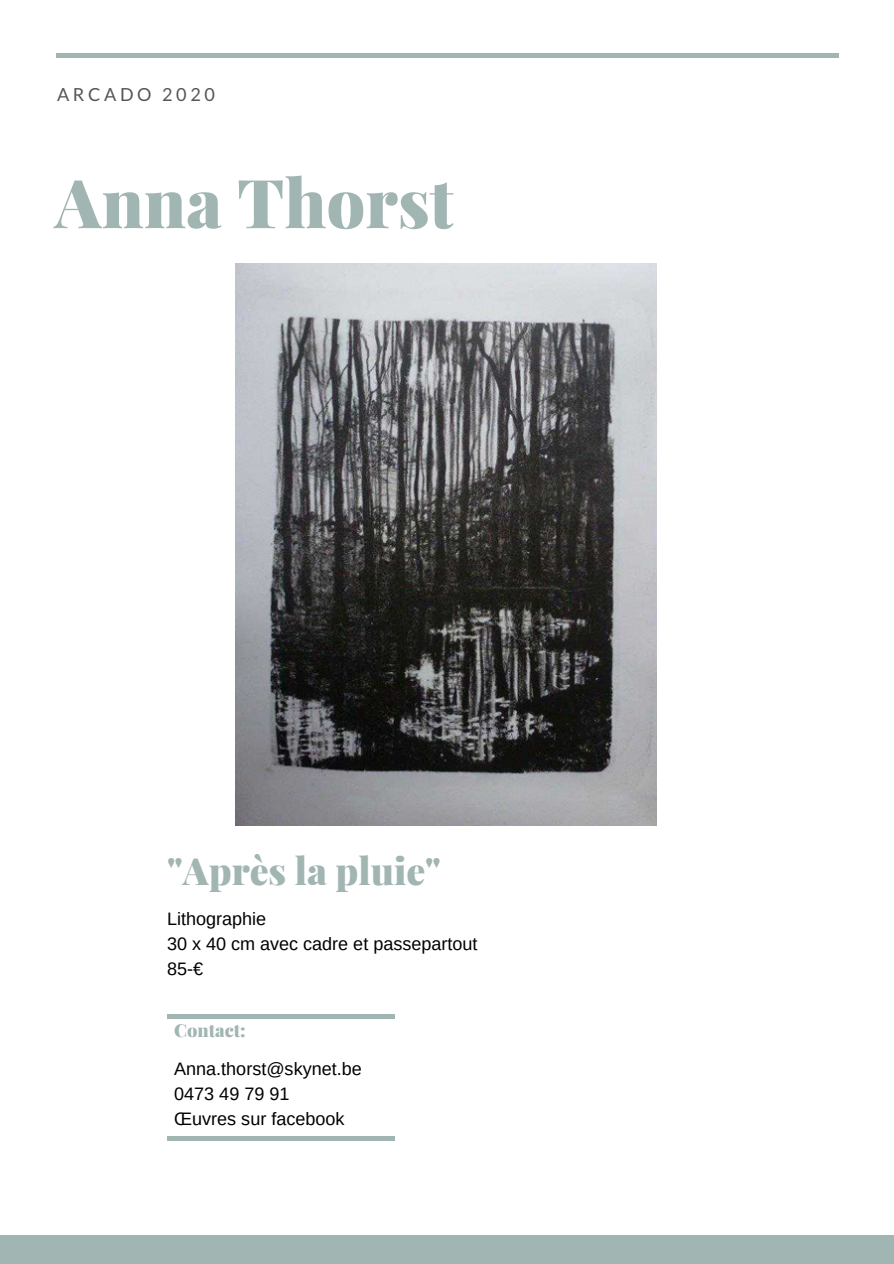
<style>
.page{position:relative;width:894px;height:1264px;background:#fff}
.page>*{position:absolute;margin:0;border:0;box-sizing:border-box;transform-origin:0 0}
.t1{font:900 67.5px "Playfair Display";color:#a1b5b3}
.t2{font:900 37.5px "Playfair Display";color:#a1b5b3}
.t3{font:18px/24.8px "Arimo";color:#000}
.t4{font:18px "Lato";letter-spacing:.2em;color:#565656}
.t5{font:900 18px "Playfair Display";color:#a1b5b3}
</style>
<div class="page">
<div style="left:0;top:1235px;width:893px;height:28px;background:#a1b5b3"></div>
<div style="left:56px;top:53px;width:782px;height:5px;background:#a1b5b3"></div>
<div style="left:167px;top:1013px;width:227px;height:5px;background:#a1b5b3"></div>
<div style="left:167px;top:1135px;width:227px;height:5px;background:#a1b5b3"></div>
<img style="left:235px;top:263px;width:421px;height:562px">
<p class="t4" style="left:57px;top:83px;width:159px">ARCADO 2020</p>
<h1 class="t1" style="left:55px;top:155px;width:400px">Anna Thorst</h1>
<h2 class="t2" style="left:167px;top:844px;width:275px">"Après la pluie"</h2>
<p class="t3" style="left:167px;top:906px;width:312px">Lithographie<br>30 x 40 cm avec cadre et passepartout<br>85-€</p>
<p class="t5" style="left:174px;top:1017px;width:73px">Contact:</p>
<p class="t3" style="left:174px;top:1056px;width:189px">Anna.thorst@skynet.be<br>0473 49 79 91<br>Œuvres sur facebook</p>
</div>
